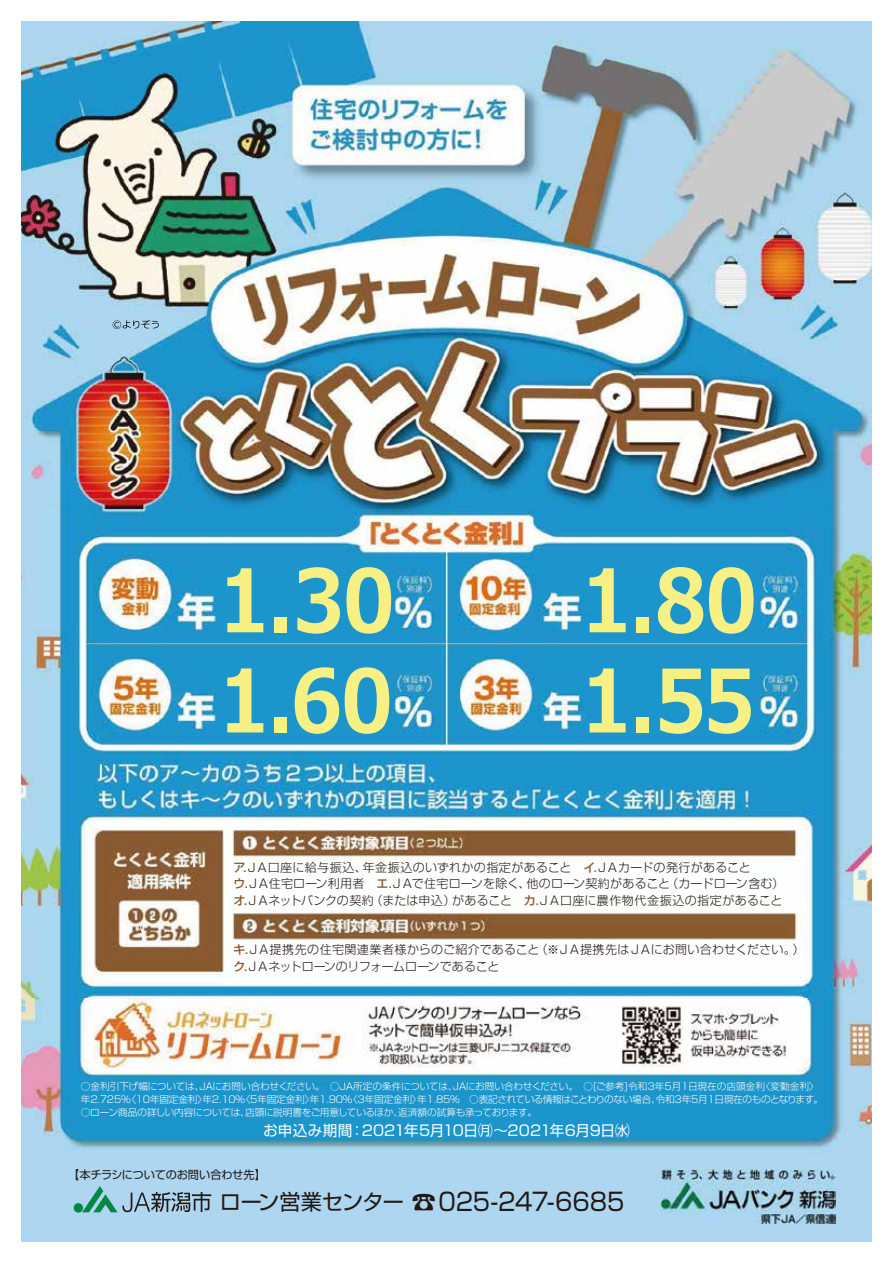
<style>
.page{position:relative;width:893px;height:1263px;background:#fff}
.page>*{position:absolute;margin:0;border:0;box-sizing:border-box;transform-origin:0 0}
.t1{font:700 86.85px "Meiryo";letter-spacing:-.02em;color:#f7f185;scale:.89 1}
.t2{font:24.45px "Shin Go Pr 6";letter-spacing:-.01em;color:#221815;scale:.94 1}
.t3{font:14.55px "Shin Go Pr 6";letter-spacing:-.005em;color:#fff}
.t4{font:300 12px/16.5px "Shin Go Pr 6";letter-spacing:.015em;color:#221815}
.t5{font:11.4px "Shin Go Pr 6";letter-spacing:-.01em;color:#221815}
.t6{font:300 9.6px/12.9px "Shin Go Pr 6";letter-spacing:-.02em;color:#fff}
.s1{font-weight:500;color:#8a5b31}
.s2{font-size:21.45px}
.s3{font-family:"Koz Go Pro"}
</style>
<div class="page">
<img style="left:21px;top:21px;width:851px;height:1221px">
<img style="left:660px;top:1170px;width:175px;height:53px">
<svg style="left:113px;top:320px;width:46px;height:9px"></svg>
<div style="left:74px;top:1203px;width:9px;height:10px;background:#008842;border-radius:50%"></div>
<svg style="left:82px;top:1186px;width:129px;height:26px"></svg>
<h1 class="t1" style="left:218px;top:540px;width:200px">1.30</h1>
<h1 class="t1" style="left:580px;top:540px;width:201px">1.80</h1>
<h1 class="t1" style="left:218px;top:640px;width:198px">1.60</h1>
<h1 class="t1" style="left:580px;top:640px;width:198px">1.55</h1>
<p class="t4" style="left:234px;top:858px;width:552px"><span class="s1">ア.</span>ＪＡ口座に給与振込、年金振込のいずれかの指定があること　<span class="s1">イ.</span>ＪＡカードの発行があること<br><span class="s1">ウ.</span>ＪＡ住宅ローン利用者　<span class="s1">エ.</span>ＪＡで住宅ローンを除く、他のローン契約があること（カードローン含む）<span class="s1">オ.</span>ＪＡネットバンクの契約（または申込）があること　<span class="s1">カ.</span>ＪＡ口座に農作物代金振込の指定があること</p>
<p class="t4" style="left:234px;top:940px;width:572px"><span class="s1">キ.</span>ＪＡ提携先の住宅関連業者様からのご紹介であること（※ＪＡ提携先はＪＡにお問い合わせください。）<span class="s1">ク.</span>ＪＡネットローンのリフォームローンであること</p>
<p class="t6" style="left:81px;top:1079px;width:744px">○金利引下げ幅については、ＪＡにお問い合わせください。　○ＪＡ所定の条件については、ＪＡにお問い合わせください。　○[ご参考]令和3年5月1日現在の店頭金利〈変動金利〉年2.725％〈10年固定金利〉年2.10％〈5年固定金利〉年1.90％〈3年固定金利〉年1.85％　○表記されている情報はことわりのない場合、令和3年5月1日現在のものとなります。</p>
<p class="t6" style="left:81px;top:1104px;width:458px">○ローン商品の詳しい内容については、店頭に説明書をご用意しているほか、返済額の試算も承っております。</p>
<h3 class="t3" style="left:263px;top:1118px;width:368px">お申込み期間：2021年5月10日㈪～2021年6月9日㈬</h3>
<p class="t5" style="left:68px;top:1165px;width:199px">【本チラシについてのお問い合わせ先】</p>
<h2 class="t2" style="left:220px;top:1182px;width:432px"><span class="s2">ローン営業センター</span> <span class="s3">☎</span>025-247-6685</h2>
</div>
